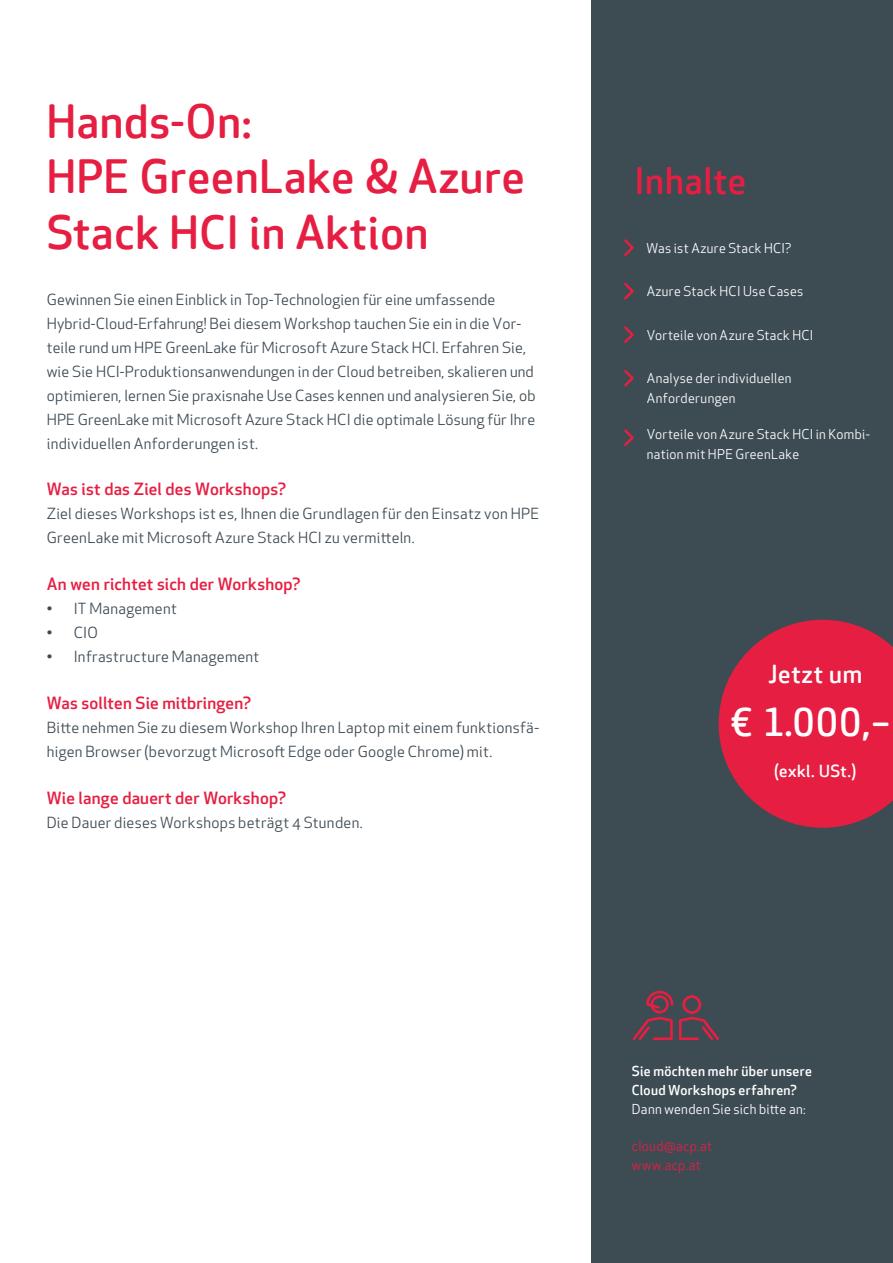
<style>
.page{position:relative;width:893px;height:1263px;background:#fff}
.page>*{position:absolute;margin:0;border:0;box-sizing:border-box;transform-origin:0 0}
.t1{font:500 45px/55.5px "Apex Rounded";letter-spacing:.02em;color:#e61e42}
.t2{font:500 37.35px "Apex Rounded";color:#fff}
.t3{font:500 36px "Apex Rounded";letter-spacing:.025em;color:#e61e42}
.t4{font:500 24.45px "Apex Rounded";letter-spacing:.035em;color:#fff}
.t5{font:500 16.5px "Apex New";letter-spacing:.015em;color:#e61e42}
.t6{font:500 16.5px "Apex Rounded";letter-spacing:.035em;color:#fff}
.t7{font:15px/24px "Apex New";letter-spacing:.01em;color:#3d4a53}
.t8{font:500 13.5px/18.8px "Apex Rounded";letter-spacing:.025em;color:#fff}
.t9{font:13.5px "Apex New";letter-spacing:.025em;color:#fff}
.t10{font:13.5px/18.8px "Apex New";letter-spacing:.025em;color:#e61e42}
.t11{font:13.35px/20px "Apex New";letter-spacing:.025em;color:#fff}
</style>
<div class="page">
<div style="left:591px;top:0;width:302px;height:1263px;background:#3d4b53"></div>
<svg style="left:632px;top:991px;width:41px;height:49px"></svg>
<svg style="left:679px;top:1017px;width:40px;height:23px"></svg>
<div style="left:682px;top:995px;width:19px;height:19px;border:3px solid #e61e42;border-radius:50%"></div>
<svg style="left:624px;top:239px;width:10px;height:17px"></svg>
<svg style="left:624px;top:282px;width:10px;height:18px"></svg>
<svg style="left:624px;top:326px;width:10px;height:17px"></svg>
<svg style="left:624px;top:369px;width:10px;height:18px"></svg>
<svg style="left:624px;top:429px;width:10px;height:17px"></svg>
<svg style="left:719px;top:620px;width:174px;height:208px"></svg>
<h1 class="t1" style="left:47px;top:95px;width:479px">Hands-On:<br>HPE GreenLake &amp; Azure<br>Stack HCI in Aktion</h1>
<p class="t7" style="left:47px;top:287px;width:490px">Gewinnen Sie einen Einblick in Top-Technologien für eine umfassende Hybrid-Cloud-Erfahrung! Bei diesem Workshop tauchen Sie ein in die Vor&shy;teile rund um HPE GreenLake für Microsoft Azure Stack HCI. Erfahren Sie, wie Sie HCI-Produktionsanwendungen in der Cloud betreiben, skalieren und optimieren, lernen Sie praxisnahe Use Cases kennen und analysieren Sie, ob HPE GreenLake mit Microsoft Azure Stack HCI die optimale Lösung für Ihre individuellen Anforderungen ist.</p>
<p class="t5" style="left:47px;top:478px;width:241px">Was ist das Ziel des Workshops?</p>
<p class="t7" style="left:47px;top:502px;width:494px">Ziel dieses Workshops ist es, Ihnen die Grundlagen für den Einsatz von HPE<br>GreenLake mit Microsoft Azure Stack HCI zu vermitteln.</p>
<p class="t5" style="left:47px;top:573px;width:255px">An wen richtet sich der Workshop?</p>
<p class="t7" style="left:47px;top:597px;width:132px">• IT Management</p>
<p class="t7" style="left:47px;top:621px;width:52px">• CIO</p>
<p class="t7" style="left:47px;top:645px;width:214px">• Infrastructure Management</p>
<p class="t5" style="left:47px;top:691px;width:206px">Was sollten Sie mitbringen?</p>
<p class="t7" style="left:47px;top:715px;width:494px">Bitte nehmen Sie zu diesem Workshop Ihren Laptop mit einem funktionsfä&shy;higen Browser (bevorzugt Microsoft Edge oder Google Chrome) mit.</p>
<p class="t5" style="left:47px;top:787px;width:241px">Wie lange dauert der Workshop?</p>
<p class="t7" style="left:47px;top:810px;width:317px">Die Dauer dieses Workshops beträgt 4 Stunden.</p>
<h3 class="t3" style="left:635px;top:160px;width:113px">Inhalte</h3>
<p class="t11" style="left:646px;top:238px;width:147px">Was ist Azure Stack HCI?</p>
<p class="t11" style="left:647px;top:281px;width:158px">Azure Stack HCI Use Cases</p>
<p class="t11" style="left:647px;top:325px;width:168px">Vorteile von Azure Stack HCI</p>
<p class="t11" style="left:647px;top:368px;width:146px">Analyse der individuellen<br>Anforderungen</p>
<p class="t11" style="left:647px;top:424px;width:224px">Vorteile von Azure Stack HCI in Kombi&shy;nation mit HPE GreenLake</p>
<h3 class="t4" style="left:768px;top:660px;width:95px">Jetzt um</h3>
<h2 class="t2" style="left:730px;top:701px;width:161px">€ 1.000,–</h2>
<p class="t6" style="left:774px;top:762px;width:84px">(exkl. USt.)</p>
<p class="t8" style="left:632px;top:1062px;width:181px">Sie möchten mehr über unsere<br>Cloud Workshops erfahren?</p>
<p class="t9" style="left:632px;top:1100px;width:175px">Dann wenden Sie sich bitte an:</p>
<p class="t10" style="left:632px;top:1137px;width:82px">cloud@acp.at www.acp.at</p>
</div>
